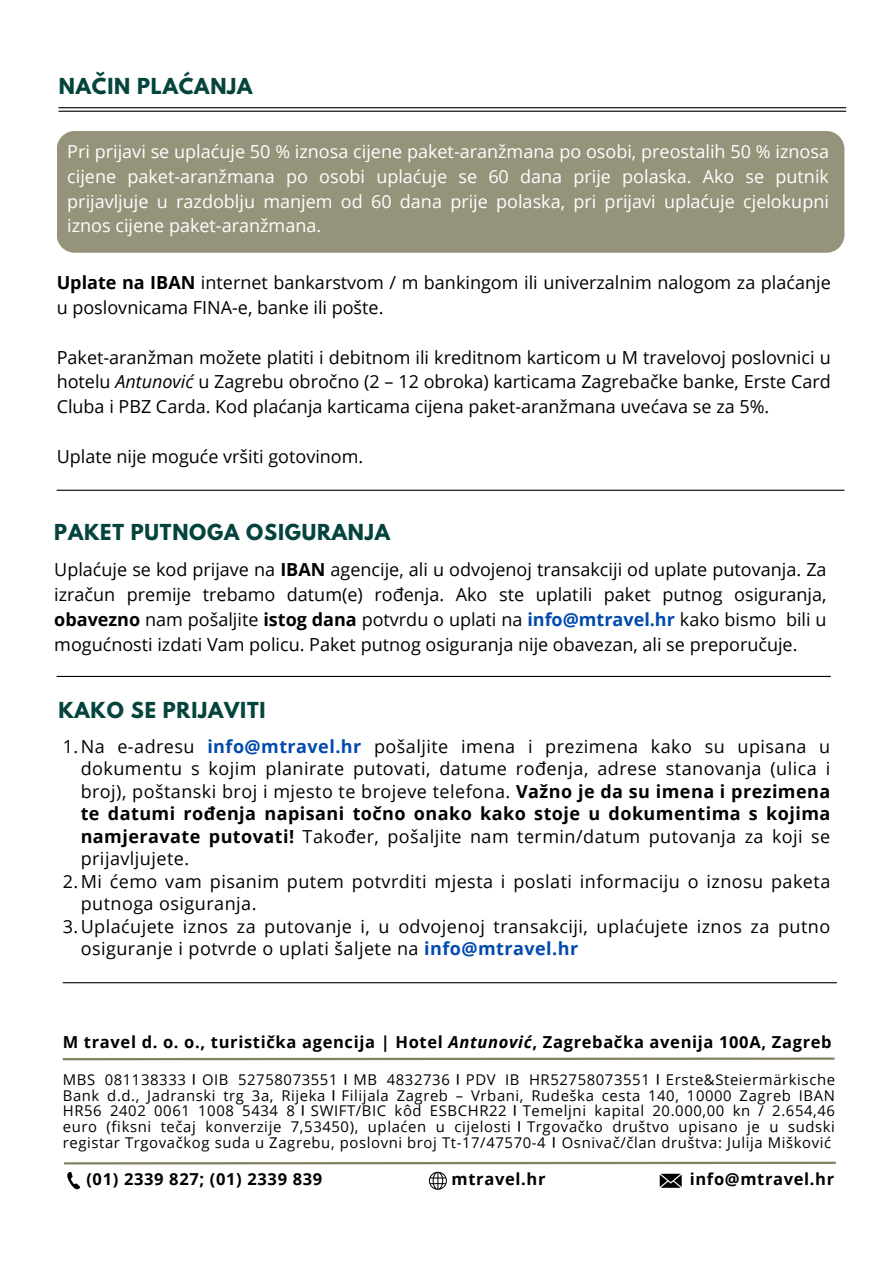
<style>
.page{position:relative;width:894px;height:1264px;background:#fff}
.page>*{position:absolute;margin:0;border:0;box-sizing:border-box;transform-origin:0 0}
.t1{font:700 19.5px "League Spartan";letter-spacing:.04em;color:#04443d}
.t2{font:18px/22.5px "Open Sans";letter-spacing:.025em;color:#000;text-align:justify}
.t3{font:18px/24.8px "Open Sans";color:#fff;text-align:justify}
.t4{font:18px/24.8px "Open Sans";color:#000}
.t5{font:700 16.5px "Open Sans";letter-spacing:.04em;color:#000}
.t6{font:14.85px/15.8px "Open Sans";letter-spacing:.04em;color:#000;text-align:justify}
.s1{font-weight:700}
.s2{font-style:italic}
.s3{font-weight:700;color:#004aad}
.s4{font-family:"Noto Sans CJ Ksc";font-weight:700}
</style>
<div class="page">
<svg style="left:62px;top:1057px;width:773px;height:4px"></svg>
<svg style="left:64px;top:1161px;width:772px;height:29px"></svg>
<hr style="left:58px;top:107px;width:788px;height:1px;background:#000">
<hr style="left:58px;top:111px;width:788px;height:1px;background:#000">
<div style="left:57px;top:131px;width:787px;height:122px;background:#96937b"></div>
<hr style="left:57px;top:489px;width:787px;height:2px;background:#000">
<hr style="left:57px;top:676px;width:773px;height:1px;background:#000">
<hr style="left:63px;top:982px;width:773px;height:1px;background:#000">
<h2 class="t1" style="left:59px;top:76px;width:195px">NAČIN PLAĆANJA</h2>
<p class="t3" style="left:67px;top:139px;width:763px">Pri prijavi se uplaćuje 50 % iznosa cijene paket-aranžmana po osobi, preostalih 50 % iznosa cijene paket-aranžmana po osobi uplaćuje se 60 dana prije polaska. Ako se putnik prijavljuje u razdoblju manjem od 60 dana prije polaska, pri prijavi uplaćuje cjelokupni iznos cijene paket-aranžmana.</p>
<h2 class="t4" style="left:57px;top:270px;width:775px"><span class="s1">Uplate na IBAN</span> internet bankarstvom / m bankingom ili univerzalnim nalogom za plaćanje u poslovnicama FINA-e, banke ili pošte.</h2>
<h2 class="t2" style="left:57px;top:344px;width:775px;line-height:24.8px">Paket-aranžman možete platiti i debitnom ili kreditnom karticom u M travelovoj poslovnici u hotelu <span class="s2">Antunović</span> u Zagrebu obročno (2 – 12 obroka) karticama Zagrebačke banke, Erste Card Cluba i PBZ Carda. Kod plaćanja karticama cijena paket-aranžmana uvećava se za 5%.</h2>
<h1 class="t4" style="left:57px;top:443px;width:308px">Uplate nije moguće vršiti gotovinom.</h1>
<h1 class="t1" style="left:54px;top:522px;width:337px">PAKET PUTNOGA OSIGURANJA</h1>
<h2 class="t2" style="left:54px;top:557px;width:773px;line-height:24.8px">Uplaćuje se kod prijave na <span class="s1">IBAN</span> agencije, ali u odvojenoj transakciji od uplate putovanja. Za izračun premije trebamo datum(e) rođenja. Ako ste uplatili paket putnog osiguranja, <span class="s1">obavezno</span> nam pošaljite <span class="s1">istog dana</span> potvrdu o uplati na <span class="s3">info@mtravel.hr</span> kako bismo bili u mogućnosti izdati Vam policu. Paket putnog osiguranja nije obavezan, ali se preporučuje.</h2>
<h3 class="t1" style="left:58px;top:700px;width:208px">KAKO SE PRIJAVITI</h3>
<p class="t2" style="left:81px;top:734px;width:751px;text-indent:-18px">1.Na e-adresu <span class="s3">info@mtravel.hr</span> pošaljite imena i prezimena kako su upisana u dokumentu s kojim planirate putovati, datume rođenja, adrese stanovanja (ulica i broj), poštanski broj i mjesto te brojeve telefona. <span class="s1">Važno je da su imena i prezimena te datumi rođenja napisani točno onako kako stoje u dokumentima s kojima namjeravate putovati!</span> Također, pošaljite nam termin/datum putovanja za koji se prijavljujete.</p>
<p class="t2" style="left:81px;top:869px;width:751px;text-indent:-18px">2.Mi ćemo vam pisanim putem potvrditi mjesta i poslati informaciju o iznosu paketa putnoga osiguranja.</p>
<h3 class="t2" style="left:81px;top:914px;width:751px;text-indent:-18px">3.Uplaćujete iznos za putovanje i, u odvojenoj transakciji, uplaćujete iznos za putno osiguranje i potvrde o uplati šaljete na <span class="s3">info@mtravel.hr</span></h3>
<h1 class="t5" style="left:63px;top:1030px;width:770px">M travel d. o. o., turistička agencija | Hotel <span class="s2">Antunović</span>, Zagrebačka avenija 100A, Zagreb</h1>
<p class="t6" style="left:63px;top:1071px;width:773px">MBS 081138333<span class="s4">∣</span>OIB 52758073551<span class="s4">∣</span>MB 4832736<span class="s4">∣</span>PDV IB HR52758073551<span class="s4">∣</span>Erste&amp;Steiermärkische Bank d.d., Jadranski trg 3a, Rijeka<span class="s4">∣</span>Filijala Zagreb – Vrbani, Rudeška cesta 140, 10000 Zagreb IBAN HR56 2402 0061 1008 5434 8<span class="s4">∣</span>SWIFT/BIC kôd ESBCHR22<span class="s4">∣</span>Temeljni kapital 20.000,00 kn / 2.654,46 euro (fiksni tečaj konverzije 7,53450), uplaćen u cijelosti<span class="s4">∣</span>Trgovačko društvo upisano je u sudski registar Trgovačkog suda u Zagrebu, poslovni broj Tt-17/47570-4<span class="s4">∣</span>Osnivač/član društva: Julija Mišković</p>
<h2 class="t5" style="left:86px;top:1167px;width:237px">(01) 2339 827; (01) 2339 839</h2>
<h2 class="t5" style="left:451px;top:1167px;width:95px">mtravel.hr</h2>
<h2 class="t5" style="left:689px;top:1167px;width:146px">info@mtravel.hr</h2>
</div>
